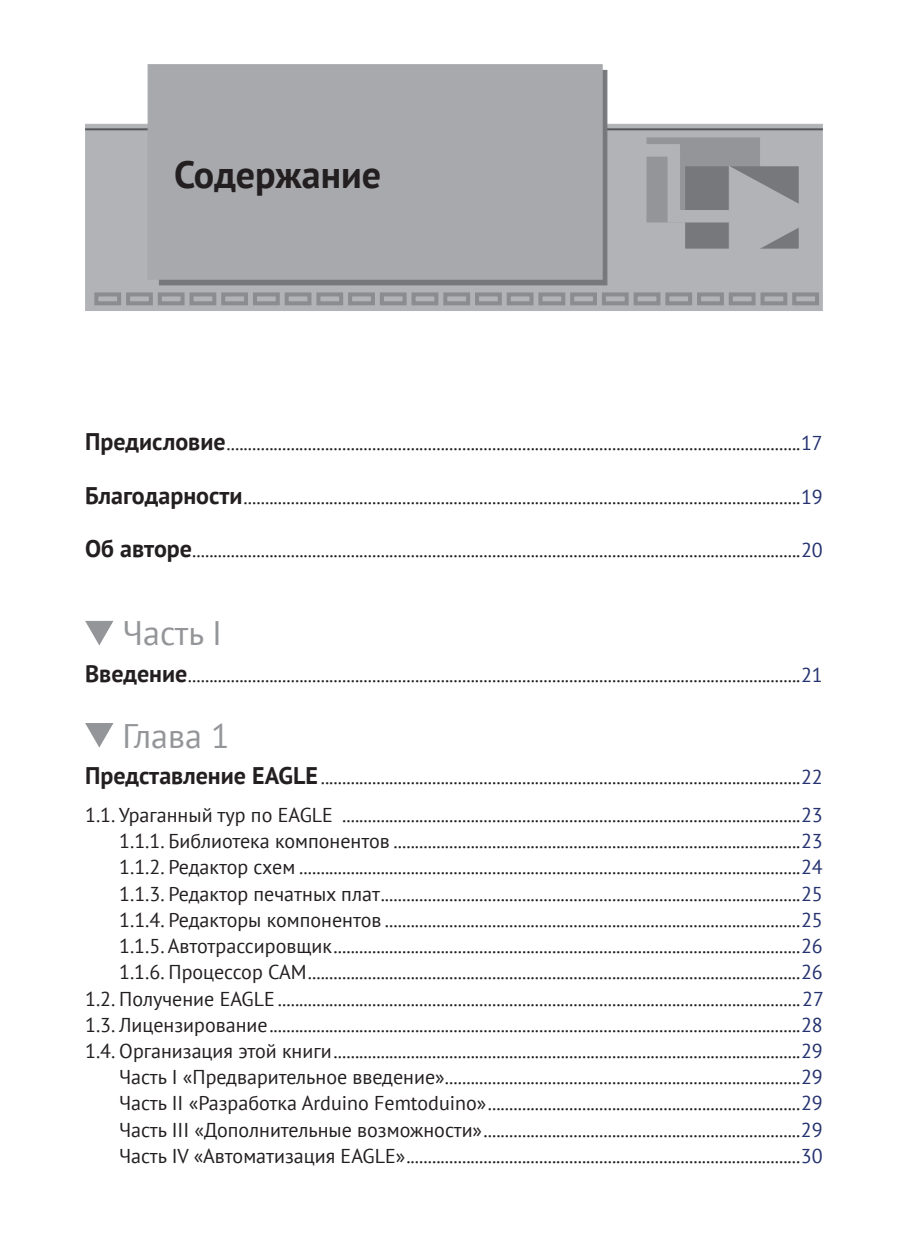
<style>
.page{position:relative;width:908px;height:1248px;background:#fff}
.page>*{position:absolute;margin:0;border:0;box-sizing:border-box;transform-origin:0 0}
.t1{font:700 38px "PT Sans";color:#231f20}
.t2{font:34px "PT Sans";color:#939598}
.t3{font:20px/26.2px "PT Sans";color:#231f20}
.s1{font-weight:700;font-size:24px}
.s2{color:#24326f}
</style>
<div class="page">
<div style="left:85px;top:124px;width:737px;height:187px;background:#b2b3b7"></div>
<hr style="left:85px;top:128px;width:737px;height:2px;background:#57585a">
<div style="left:159px;top:70px;width:448px;height:215px;background:#76787b"></div>
<div style="left:147px;top:64px;width:455px;height:216px;background:#a8a9ad;border:1px solid #a8a9ad"></div>
<div style="left:646px;top:137px;width:113px;height:85px;background:#939598;border:1px solid #939598"></div>
<div style="left:684px;top:166px;width:114px;height:82px;background:#76787b;border:1px solid #76787b"></div>
<svg style="left:728px;top:165px;width:71px;height:84px"></svg>
<div style="left:679px;top:210px;width:54px;height:12px;background:#b2b3b7"></div>
<div style="left:667px;top:151px;width:12px;height:71px;background:#b2b3b7;border:1px solid #b2b3b7"></div>
<div style="left:625px;top:144px;width:54px;height:13px;background:#b2b3b7"></div>
<div style="left:94px;top:292px;width:27px;height:13px;border:4px solid #8a8c8f"></div>
<div style="left:126px;top:292px;width:27px;height:13px;border:4px solid #8a8c8f"></div>
<div style="left:158px;top:292px;width:26px;height:13px;border:4px solid #8a8c8f"></div>
<div style="left:189px;top:292px;width:27px;height:13px;border:4px solid #8a8c8f"></div>
<div style="left:221px;top:292px;width:27px;height:13px;border:4px solid #8a8c8f"></div>
<div style="left:253px;top:292px;width:26px;height:13px;border:4px solid #8a8c8f"></div>
<div style="left:284px;top:292px;width:27px;height:13px;border:4px solid #8a8c8f"></div>
<div style="left:316px;top:292px;width:27px;height:13px;border:4px solid #8a8c8f"></div>
<div style="left:348px;top:292px;width:27px;height:13px;border:4px solid #8a8c8f"></div>
<div style="left:379px;top:292px;width:27px;height:13px;border:4px solid #8a8c8f"></div>
<div style="left:411px;top:292px;width:27px;height:13px;border:4px solid #8a8c8f"></div>
<div style="left:443px;top:292px;width:27px;height:13px;border:4px solid #8a8c8f"></div>
<div style="left:475px;top:292px;width:26px;height:13px;border:4px solid #8a8c8f"></div>
<div style="left:506px;top:292px;width:27px;height:13px;border:4px solid #8a8c8f"></div>
<div style="left:538px;top:292px;width:27px;height:13px;border:4px solid #8a8c8f"></div>
<div style="left:570px;top:292px;width:26px;height:13px;border:4px solid #8a8c8f"></div>
<div style="left:696px;top:292px;width:27px;height:13px;border:4px solid #8a8c8f"></div>
<div style="left:601px;top:292px;width:27px;height:13px;border:4px solid #8a8c8f"></div>
<div style="left:728px;top:292px;width:27px;height:13px;border:4px solid #8a8c8f"></div>
<div style="left:633px;top:292px;width:27px;height:13px;border:4px solid #8a8c8f"></div>
<div style="left:760px;top:292px;width:27px;height:13px;border:4px solid #8a8c8f"></div>
<div style="left:665px;top:292px;width:26px;height:13px;border:4px solid #8a8c8f"></div>
<div style="left:791px;top:292px;width:27px;height:13px;border:4px solid #8a8c8f"></div>
<svg style="left:85px;top:620px;width:29px;height:25px"></svg>
<svg style="left:85px;top:723px;width:29px;height:24px"></svg>
<h1 class="t1" style="left:174px;top:149px;width:209px">Содержание</h1>
<p class="t3" style="left:85px;top:429px;width:739px"><span class="s1">Предисловие</span>......................................................................................................................................<span class="s2">17</span></p>
<p class="t3" style="left:85px;top:483px;width:739px"><span class="s1">Благодарности</span>..................................................................................................................................<span class="s2">19</span></p>
<p class="t3" style="left:85px;top:537px;width:739px"><span class="s1">Об авторе</span>..............................................................................................................................................<span class="s2">20</span></p>
<h2 class="t2" style="left:122px;top:611px;width:101px">Часть I</h2>
<p class="t3" style="left:85px;top:661px;width:739px"><span class="s1">Введение</span>...............................................................................................................................................<span class="s2">21</span></p>
<h2 class="t2" style="left:122px;top:713px;width:108px">Глава 1</h2>
<p class="t3" style="left:85px;top:758px;width:739px;line-height:37.6px"><span class="s1">Представление EAGLE</span>................................................................................................................<span class="s2">22<br></span>1.1. Ураганный тур по EAGLE ...........................................................................................................<span class="s2">23</span></p>
<p class="t3" style="left:85px;top:827px;width:740px;text-align:right">1.1.1. Библиотека компонентов ...............................................................................................<span class="s2">23<br></span>1.1.2. Редактор схем .....................................................................................................................<span class="s2">24<br></span>1.1.3. Редактор печатных плат..................................................................................................<span class="s2">25<br></span>1.1.4. Редакторы компонентов .................................................................................................<span class="s2">25<br></span>1.1.5. Автотрассировщик.............................................................................................................<span class="s2">26<br></span>1.1.6. Процессор CAM...................................................................................................................<span class="s2">26<br></span>1.2. Получение EAGLE ..........................................................................................................................<span class="s2">27<br></span>1.3. Лицензирование............................................................................................................................<span class="s2">28<br></span>1.4. Организация этой книги.............................................................................................................<span class="s2">29<br></span>Часть I «Предварительное введение»...................................................................................<span class="s2">29<br></span>Часть II «Разработка Arduino Femtoduino».........................................................................<span class="s2">29<br></span>Часть III «Дополнительные возможности»..........................................................................<span class="s2">29<br></span>Часть IV «Автоматизация EAGLE»............................................................................................<span class="s2">30</span></p>
</div>
